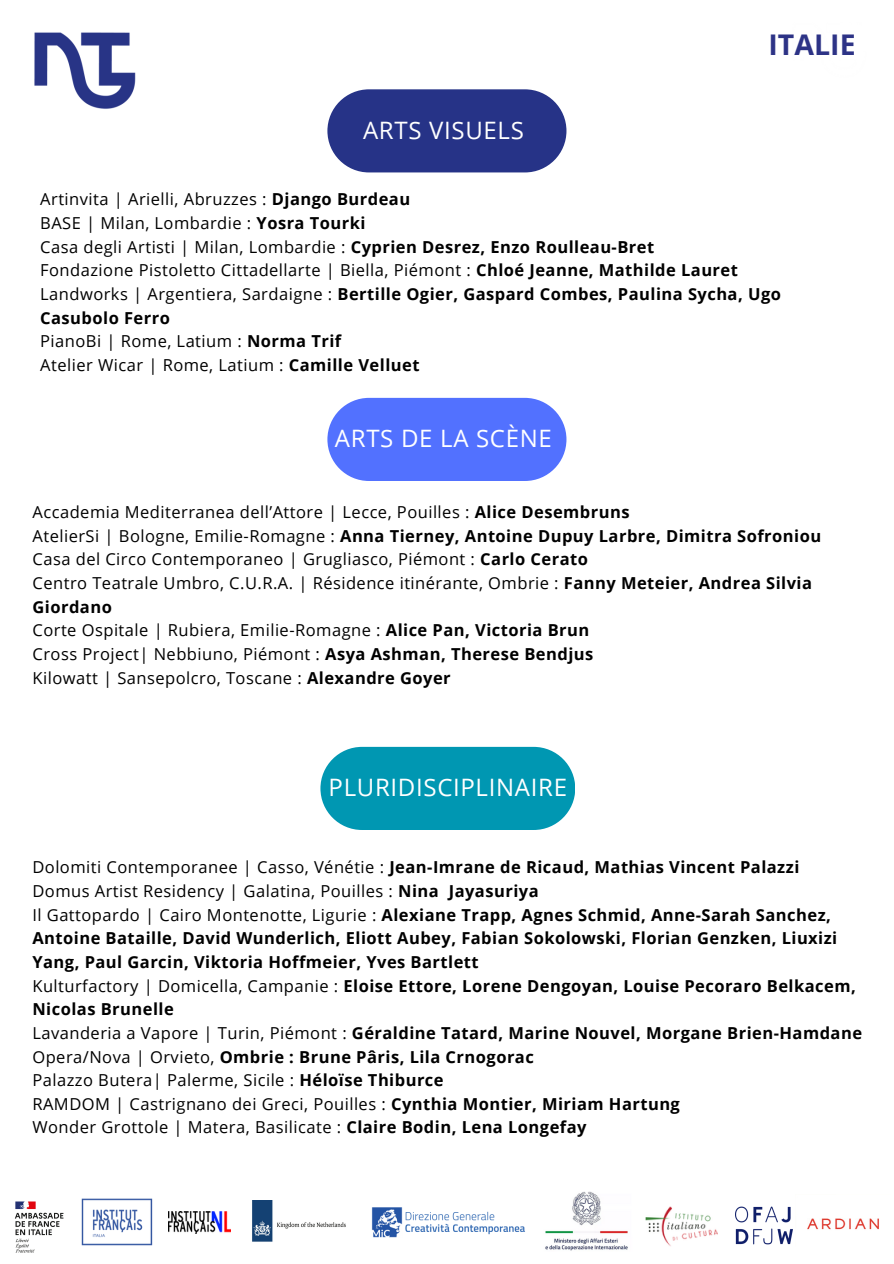
<style>
.page{position:relative;width:894px;height:1264px;background:#fff}
.page>*{position:absolute;margin:0;border:0;box-sizing:border-box;transform-origin:0 0}
.t1{font:700 28.5px "Open Sans";color:#2d3386}
.t2{font:24px "Open Sans";letter-spacing:.03em;color:#fff}
.t3{font:16.5px/23.7px "Open Sans";letter-spacing:.03em;color:#000}
.t4{font:700 16.5px/23.7px "Open Sans";letter-spacing:.03em;color:#000}
.s1{font-weight:700}
.s2{font-weight:400}
</style>
<div class="page">
<img style="left:34px;top:32px;width:102px;height:77px">
<div style="left:327px;top:398px;width:239px;height:83px;background:#5271ff;border-radius:42px"></div>
<div style="left:320px;top:747px;width:255px;height:83px;background:#0097b2;border-radius:42px"></div>
<div style="left:327px;top:89px;width:239px;height:83px;background:#263387;border-radius:42px"></div>
<img style="left:15px;top:1201px;width:49px;height:52px">
<img style="left:81px;top:1198px;width:72px;height:48px">
<img style="left:807px;top:1218px;width:72px;height:12px">
<img style="left:735px;top:1206px;width:57px;height:38px">
<img style="left:545px;top:1191px;width:83px;height:60px">
<img style="left:645px;top:1206px;width:72px;height:40px">
<img style="left:371px;top:1207px;width:154px;height:31px">
<img style="left:252px;top:1200px;width:94px;height:42px">
<img style="left:168px;top:1211px;width:62px;height:22px">
<p class="t2" style="left:363px;top:113px;width:162px">ARTS VISUELS</p>
<p class="t1" style="left:768px;top:25px;width:89px">ITALIE</p>
<p class="t3" style="left:40px;top:187px;width:371px">Artinvita | Arielli, Abruzzes : <span class="s1">Django Burdeau</span></p>
<p class="t3" style="left:40px;top:211px;width:327px">BASE | Milan, Lombardie : <span class="s1">Yosra Tourki</span></p>
<h2 class="t3" style="left:40px;top:234px;width:615px">Casa degli Artisti | Milan, Lombardie : <span class="s1">Cyprien Desrez, Enzo Roulleau-Bret</span></h2>
<p class="t3" style="left:40px;top:258px;width:699px">Fondazione Pistoletto Cittadellarte | Biella, Piémont : <span class="s1">Chloé Jeanne, Mathilde Lauret</span></p>
<p class="t4" style="left:40px;top:282px;width:742px"><span class="s2">Landworks | Argentiera, Sardaigne :</span> Bertille Ogier, Gaspard Combes, Paulina Sycha, Ugo<br>Casubolo Ferro</p>
<p class="t3" style="left:40px;top:329px;width:302px">PianoBi | Rome, Latium : <span class="s1">Norma Trif</span></p>
<p class="t3" style="left:40px;top:352px;width:380px">Atelier Wicar | Rome, Latium : <span class="s1">Camille Velluet</span></p>
<p class="t2" style="left:335px;top:422px;width:218px">ARTS DE LA SCÈNE</p>
<p class="t3" style="left:33px;top:500px;width:598px">Accademia Mediterranea dell’Attore | Lecce, Pouilles : <span class="s1">Alice Desembruns</span></p>
<p class="t4" style="left:33px;top:523px;width:790px"><span class="s2">AtelierSi | Bologne, Emilie-Romagne :</span> Anna Tierney, Antoine Dupuy Larbre, Dimitra Sofroniou</p>
<p class="t3" style="left:33px;top:547px;width:556px">Casa del Circo Contemporaneo | Grugliasco, Piémont : <span class="s1">Carlo Cerato</span></p>
<h2 class="t3" style="left:33px;top:571px;width:780px">Centro Teatrale Umbro, C.U.R.A. | Résidence itinérante, Ombrie : <span class="s1">Fanny Meteier, Andrea Silvia<br>Giordano</span></h2>
<p class="t3" style="left:33px;top:618px;width:558px">Corte Ospitale | Rubiera, Emilie-Romagne : <span class="s1">Alice Pan, Victoria Brun</span></p>
<p class="t3" style="left:33px;top:641px;width:562px">Cross Project| Nebbiuno, Piémont : <span class="s1">Asya Ashman, Therese Bendjus</span></p>
<p class="t3" style="left:33px;top:665px;width:419px">Kilowatt | Sansepolcro, Toscane : <span class="s1">Alexandre Goyer</span></p>
<p class="t2" style="left:328px;top:770px;width:240px">PLURIDISCIPLINAIRE</p>
<p class="t4" style="left:32px;top:855px;width:768px"><span class="s2">Dolomiti Contemporanee | Casso, Vénétie :</span> Jean-Imrane de Ricaud, Mathias Vincent Palazzi</p>
<p class="t3" style="left:32px;top:878px;width:507px">Domus Artist Residency | Galatina, Pouilles : <span class="s1">Nina Jayasuriya</span></p>
<p class="t4" style="left:32px;top:902px;width:806px"><span class="s2">Il Gattopardo | Cairo Montenotte, Ligurie :</span> Alexiane Trapp, Agnes Schmid, Anne-Sarah Sanchez,<br>Antoine Bataille, David Wunderlich, Eliott Aubey, Fabian Sokolowski, Florian Genzken, Liuxizi<br>Yang, Paul Garcin, Viktoria Hoffmeier, Yves Bartlett</p>
<p class="t4" style="left:32px;top:973px;width:824px"><span class="s2">Kulturfactory | Domicella, Campanie :</span> Eloise Ettore, Lorene Dengoyan, Louise Pecoraro Belkacem,<br>Nicolas Brunelle</p>
<p class="t4" style="left:32px;top:1020px;width:830px"><span class="s2">Lavanderia a Vapore | Turin, Piémont :</span> Géraldine Tatard, Marine Nouvel, Morgane Brien-Hamdane</p>
<p class="t4" style="left:32px;top:1044px;width:503px"><span class="s2">Opera/Nova | Orvieto,</span> Ombrie : Brune Pâris, Lila Crnogorac</p>
<p class="t3" style="left:32px;top:1067px;width:412px">Palazzo Butera| Palerme, Sicile : <span class="s1">Héloïse Thiburce</span></p>
<p class="t3" style="left:32px;top:1091px;width:648px">RAMDOM | Castrignano dei Greci, Pouilles : <span class="s1">Cynthia Montier, Miriam Hartung</span></p>
<p class="t3" style="left:32px;top:1115px;width:555px">Wonder Grottole | Matera, Basilicate : <span class="s1">Claire Bodin, Lena Longefay</span></p>
</div>
